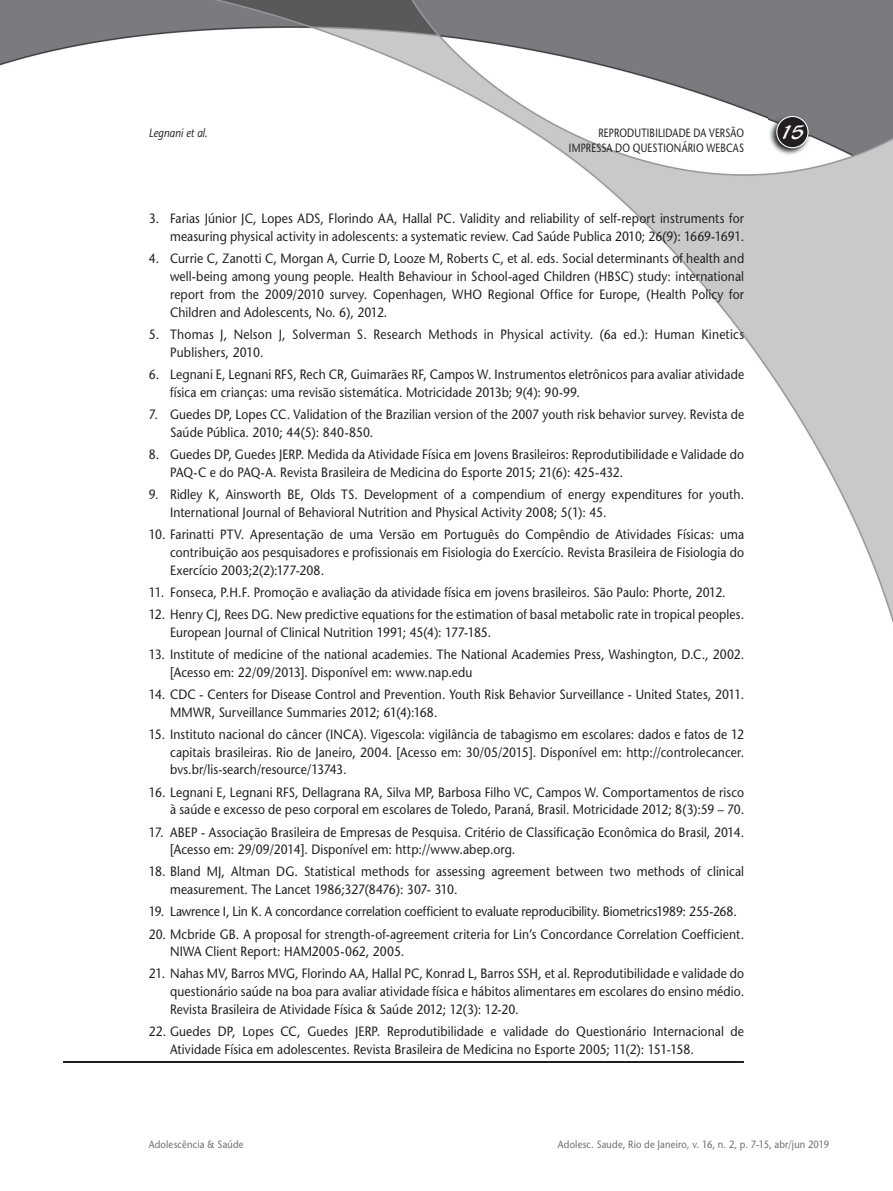
<style>
.page{position:relative;width:893px;height:1191px;background:#fff}
.page>*{position:absolute;margin:0;border:0;box-sizing:border-box;transform-origin:0 0}
.t1{font:21px "Blacklight D";color:#fff}
.t2{font:13.5px/17.9px "Stone Sans";letter-spacing:.005em;color:#231f20;scale:.9 1}
.t3{font:13.5px "Stone Sans";letter-spacing:-.015em;color:#231f20;scale:.9 1}
.t4{font:12px "Stone Sans";letter-spacing:.02em;color:#231f20;scale:.8 1}
.t5{font:italic 12px "Stone Sans";letter-spacing:.01em;color:#231f20;scale:.85 1}
.t6{font:10.5px "Stone Sans";letter-spacing:.02em;color:#6c6d70;scale:.9 1}
</style>
<div class="page">
<img style="left:0;top:0;width:893px;height:623px">
<img style="left:769px;top:115px;width:41px;height:41px">
<svg style="left:776px;top:116px;width:33px;height:32px"></svg>
<hr style="left:64px;top:1060px;width:680px;height:2px;background:#231f20">
<p class="t5" style="left:149px;top:126px;width:71px">Legnani et al.</p>
<p class="t4" style="left:598px;top:126px;width:184px">REPRODUTIBILIDADE DA VERSÃO</p>
<h1 class="t1" style="left:780px;top:119px;width:26px">15</h1>
<p class="t4" style="left:569px;top:140px;width:221px">IMPRESSA DO QUESTIONÁRIO WEBCAS</p>
<p class="t2" style="left:149px;top:210px;width:663px;text-align:right">3. Farias Júnior JC, Lopes ADS, Florindo AA, Hallal PC. Validity and reliability of self-report instruments for measuring physical activity in adolescents: a systematic review. Cad Saúde Publica 2010; 26(9): 1669-1691.</p>
<p class="t2" style="left:170px;top:250px;width:639px;text-align:justify;text-indent:-21px">4. Currie C, Zanotti C, Morgan A, Currie D, Looze M, Roberts C, et al. eds. Social determinants of health and well-being among young people. Health Behaviour in School-aged Children (HBSC) study: international report from the 2009/2010 survey. Copenhagen, WHO Regional Office for Europe, (Health Policy for Children and Adolescents, No. 6), 2012.</p>
<p class="t2" style="left:170px;top:325px;width:639px;text-indent:-21px">5. Thomas J, Nelson J, Solverman S. Research Methods in Physical activity. (6a ed.): Human Kinetics<br>Publishers, 2010.</p>
<p class="t2" style="left:170px;top:365px;width:639px;text-indent:-21px">6. Legnani E, Legnani RFS, Rech CR, Guimarães RF, Campos W. Instrumentos eletrônicos para avaliar atividade física em crianças: uma revisão sistemática. Motricidade 2013b; 9(4): 90-99.</p>
<p class="t2" style="left:170px;top:405px;width:639px;text-indent:-21px">7. Guedes DP, Lopes CC. Validation of the Brazilian version of the 2007 youth risk behavior survey. Revista de<br>Saúde Pública. 2010; 44(5): 840-850.</p>
<p class="t2" style="left:170px;top:445px;width:639px;text-indent:-21px">8. Guedes DP, Guedes JERP. Medida da Atividade Física em Jovens Brasileiros: Reprodutibilidade e Validade do<br>PAQ-C e do PAQ-A. Revista Brasileira de Medicina do Esporte 2015; 21(6): 425-432.</p>
<p class="t2" style="left:170px;top:485px;width:639px;text-indent:-21px">9. Ridley K, Ainsworth BE, Olds TS. Development of a compendium of energy expenditures for youth.<br>International Journal of Behavioral Nutrition and Physical Activity 2008; 5(1): 45.</p>
<p class="t2" style="left:170px;top:525px;width:639px;text-align:justify;text-indent:-21px">10. Farinatti PTV. Apresentação de uma Versão em Português do Compêndio de Atividades Físicas: uma contribuição aos pesquisadores e profissionais em Fisiologia do Exercício. Revista Brasileira de Fisiologia do Exercício 2003;2(2):177-208.</p>
<p class="t2" style="left:149px;top:583px;width:643px">11. Fonseca, P.H.F. Promoção e avaliação da atividade física em jovens brasileiros. São Paulo: Phorte, 2012.</p>
<p class="t2" style="left:170px;top:605px;width:639px;text-indent:-21px">12. Henry CJ, Rees DG. New predictive equations for the estimation of basal metabolic rate in tropical peoples.<br>European Journal of Clinical Nutrition 1991; 45(4): 177-185.</p>
<p class="t2" style="left:170px;top:645px;width:639px;text-indent:-21px">13. Institute of medicine of the national academies. The National Academies Press, Washington, D.C., 2002. [Acesso em: 22/09/2013]. Disponível em: www.nap.edu</p>
<p class="t2" style="left:170px;top:685px;width:639px;text-indent:-21px">14. CDC - Centers for Disease Control and Prevention. Youth Risk Behavior Surveillance - United States, 2011.<br>MMWR, Surveillance Summaries 2012; 61(4):168.</p>
<p class="t2" style="left:170px;top:725px;width:639px;text-align:justify;text-indent:-21px">15. Instituto nacional do câncer (INCA). Vigescola: vigilância de tabagismo em escolares: dados e fatos de 12 capitais brasileiras. Rio de Janeiro, 2004. [Acesso em: 30/05/2015]. Disponível em: http://controlecancer. bvs.br/lis-search/resource/13743.</p>
<p class="t2" style="left:149px;top:783px;width:663px;text-align:right">16. Legnani E, Legnani RFS, Dellagrana RA, Silva MP, Barbosa Filho VC, Campos W. Comportamentos de risco à saúde e excesso de peso corporal em escolares de Toledo, Paraná, Brasil. Motricidade 2012; 8(3):59 – 70.</p>
<p class="t2" style="left:170px;top:823px;width:639px;text-indent:-21px">17. ABEP - Associação Brasileira de Empresas de Pesquisa. Critério de Classificação Econômica do Brasil, 2014. [Acesso em: 29/09/2014]. Disponível em: http://www.abep.org.</p>
<p class="t2" style="left:170px;top:863px;width:639px;text-indent:-21px">18. Bland MJ, Altman DG. Statistical methods for assessing agreement between two methods of clinical measurement. The Lancet 1986;327(8476): 307- 310.</p>
<p class="t3" style="left:149px;top:903px;width:655px">19. Lawrence I, Lin K. A concordance correlation coefficient to evaluate reproducibility. Biometrics1989: 255-268.</p>
<p class="t2" style="left:170px;top:925px;width:639px;text-indent:-21px">20. Mcbride GB. A proposal for strength-of-agreement criteria for Lin’s Concordance Correlation Coefficient.<br>NIWA Client Report: HAM2005-062, 2005.</p>
<p class="t2" style="left:170px;top:965px;width:639px;text-align:justify;text-indent:-21px">21. Nahas MV, Barros MVG, Florindo AA, Hallal PC, Konrad L, Barros SSH, et al. Reprodutibilidade e validade do questionário saúde na boa para avaliar atividade física e hábitos alimentares em escolares do ensino médio.<br>Revista Brasileira de Atividade Física &amp; Saúde 2012; 12(3): 12-20.</p>
<p class="t2" style="left:170px;top:1022px;width:639px;text-indent:-21px">22. Guedes DP, Lopes CC, Guedes JERP. Reprodutibilidade e validade do Questionário Internacional de<br>Atividade Física em adolescentes. Revista Brasileira de Medicina no Esporte 2005; 11(2): 151-158.</p>
<p class="t6" style="left:149px;top:1138px;width:107px">Adolescência &amp; Saúde</p>
<p class="t6" style="left:558px;top:1138px;width:303px">Adolesc. Saude, Rio de Janeiro, v. 16, n. 2, p. 7-15, abr/jun 2019</p>
</div>
